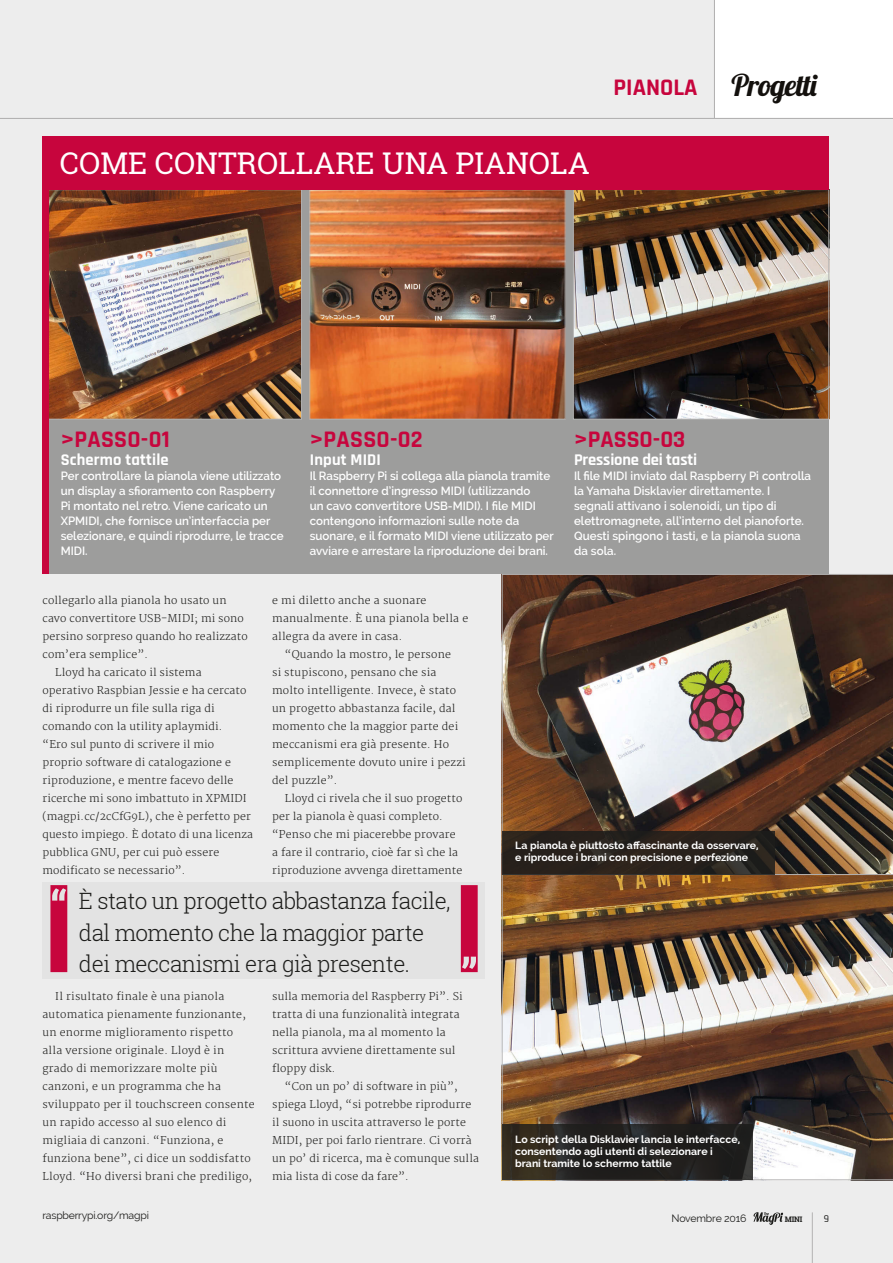
<style>
.page{position:relative;width:893px;height:1263px;background:#ededed}
.page>*{position:absolute;margin:0;border:0;box-sizing:border-box;transform-origin:0 0}
.t1{font:30px "Roboto Slab";color:#fff}
.t2{font:30px "Lobster 1.4";letter-spacing:-.025em;color:#13100d}
.t3{font:700 24px "Rajdhani";color:#c7053d}
.t4{font:300 22.5px/31.5px "Roboto Slab";letter-spacing:-.025em;color:#1d1d1b}
.t5{font:700 16.5px "Rajdhani";letter-spacing:.01em;color:#fff}
.t6{font:700 16.5px "Rajdhani";letter-spacing:-.01em;color:#fff}
.t7{font:600 12px/15px "Raleway";color:#fff;scale:.96 1}
.t8{font:300 10.5px/18px "Merriweather";letter-spacing:.015em;color:#1d1d1b}
.t9{font:700 10.5px/12px "Raleway";color:#fff}
.t10{font:10.5px "Raleway";letter-spacing:-.02em;color:#1d1d1b}
.t11{font:500 10.5px "Rajdhani";color:#1d1d1b}
.t12{font:700 7.65px "Roboto Slab";color:#1d1d1b}
</style>
<div class="page">
<div style="left:714px;top:0;width:179px;height:118px;background:#fff"></div>
<hr style="left:812px;top:1213px;width:1px;height:50px;background:#b3b2b2">
<svg style="left:753px;top:1212px;width:30px;height:13px"></svg>
<hr style="left:0;top:118px;width:893px;height:1px;background:#b3b2b2">
<hr style="left:714px;top:0;width:1px;height:118px;background:#b3b2b2">
<div style="left:43px;top:177px;width:786px;height:397px;background:#9d9d9c"></div>
<img style="left:49px;top:191px;width:251px;height:226px">
<div style="left:46px;top:189px;width:256px;height:230px;border:1px solid #b3b2b2"></div>
<img style="left:311px;top:191px;width:253px;height:226px">
<div style="left:309px;top:189px;width:257px;height:230px;border:1px solid #b3b2b2"></div>
<img style="left:575px;top:191px;width:252px;height:226px">
<div style="left:573px;top:189px;width:256px;height:230px;border:1px solid #b3b2b2"></div>
<div style="left:43px;top:177px;width:6px;height:397px;background:#c7053d"></div>
<div style="left:43px;top:136px;width:786px;height:53px;background:#c7053d"></div>
<div style="left:43px;top:882px;width:442px;height:97px;background:#e3e3e3"></div>
<svg style="left:50px;top:885px;width:17px;height:87px"></svg>
<svg style="left:461px;top:885px;width:17px;height:87px"></svg>
<img style="left:502px;top:574px;width:391px;height:300px">
<img style="left:502px;top:874px;width:391px;height:306px">
<svg style="left:503px;top:831px;width:272px;height:43px;background:#28221c"></svg>
<svg style="left:503px;top:1124px;width:250px;height:55px;background:#25231f"></svg>
<h1 class="t1" style="left:60px;top:143px;width:531px">COME CONTROLLARE UNA PIANOLA</h1>
<h2 class="t3" style="left:614px;top:73px;width:85px">PIANOLA</h2>
<h1 class="t2" style="left:731px;top:66px;width:87px">Progetti</h1>
<h2 class="t3" style="left:61px;top:425px;width:111px">&gt;PASSO-01</h2>
<h3 class="t5" style="left:61px;top:450px;width:110px">Schermo tattile</h3>
<p class="t7" style="left:61px;top:469px;width:234px">Per controllare la pianola viene utilizzato un display a sfioramento con Raspberry Pi montato nel retro. Viene caricato un XPMIDI, che fornisce un’interfaccia per selezionare, e quindi riprodurre, le tracce MIDI.</p>
<h2 class="t3" style="left:310px;top:425px;width:114px">&gt;PASSO-02</h2>
<h3 class="t5" style="left:310px;top:450px;width:73px">Input MIDI</h3>
<p class="t7" style="left:310px;top:469px;width:256px">Il Raspberry Pi si collega alla pianola tramite il connettore d’ingresso MIDI (utilizzando<br>un cavo convertitore USB-MIDI). I file MIDI contengono informazioni sulle note da suonare, e il formato MIDI viene utilizzato per avviare e arrestare la riproduzione dei brani.</p>
<h2 class="t3" style="left:574px;top:425px;width:113px">&gt;PASSO-03</h2>
<h3 class="t6" style="left:574px;top:450px;width:125px">Pressione dei tasti</h3>
<p class="t7" style="left:574px;top:469px;width:248px">Il file MIDI inviato dal Raspberry Pi controlla la Yamaha Disklavier direttamente. I segnali attivano i solenoidi, un tipo di elettromagnete, all’interno del pianoforte.<br>Questi spingono i tasti, e la pianola suona da sola.</p>
<p class="t8" style="left:43px;top:592px;width:186px">collegarlo alla pianola ho usato un</p>
<p class="t8" style="left:43px;top:610px;width:203px">cavo convertitore USB-MIDI; mi sono</p>
<p class="t8" style="left:43px;top:628px;width:207px">persino sorpreso quando ho realizzato</p>
<p class="t8" style="left:43px;top:646px;width:107px">com’era semplice”.</p>
<p class="t8" style="left:55px;top:664px;width:148px">Lloyd ha caricato il sistema</p>
<p class="t8" style="left:43px;top:682px;width:206px">operativo Raspbian Jessie e ha cercato</p>
<p class="t8" style="left:43px;top:700px;width:174px">di riprodurre un file sulla riga di</p>
<p class="t8" style="left:43px;top:718px;width:181px">comando con la utility aplaymidi.</p>
<p class="t8" style="left:43px;top:736px;width:173px">“Ero sul punto di scrivere il mio</p>
<p class="t8" style="left:43px;top:754px;width:190px">proprio software di catalogazione e</p>
<p class="t8" style="left:43px;top:772px;width:192px">riproduzione, e mentre facevo delle</p>
<p class="t8" style="left:43px;top:790px;width:206px">ricerche mi sono imbattuto in XPMIDI</p>
<p class="t8" style="left:43px;top:808px;width:210px">(magpi.cc/2cCfG9L), che è perfetto per</p>
<p class="t8" style="left:43px;top:826px;width:212px">questo impiego. È dotato di una licenza</p>
<p class="t8" style="left:43px;top:844px;width:178px">pubblica GNU, per cui può essere</p>
<p class="t8" style="left:43px;top:862px;width:144px">modificato se necessario”.</p>
<p class="t8" style="left:272px;top:592px;width:156px">e mi diletto anche a suonare</p>
<p class="t8" style="left:272px;top:610px;width:198px">manualmente. È una pianola bella e</p>
<p class="t8" style="left:272px;top:628px;width:132px">allegra da avere in casa.</p>
<p class="t8" style="left:285px;top:646px;width:168px">“Quando la mostro, le persone</p>
<p class="t8" style="left:272px;top:664px;width:166px">si stupiscono, pensano che sia</p>
<p class="t8" style="left:272px;top:682px;width:185px">molto intelligente. Invece, è stato</p>
<p class="t8" style="left:272px;top:700px;width:185px">un progetto abbastanza facile, dal</p>
<p class="t8" style="left:272px;top:718px;width:188px">momento che la maggior parte dei</p>
<p class="t8" style="left:272px;top:736px;width:179px">meccanismi era già presente. Ho</p>
<p class="t8" style="left:272px;top:754px;width:195px">semplicemente dovuto unire i pezzi</p>
<p class="t8" style="left:272px;top:772px;width:67px">del puzzle”.</p>
<p class="t8" style="left:285px;top:790px;width:179px">Lloyd ci rivela che il suo progetto</p>
<p class="t8" style="left:272px;top:808px;width:172px">per la pianola è quasi completo.</p>
<p class="t8" style="left:272px;top:826px;width:185px">“Penso che mi piacerebbe provare</p>
<p class="t8" style="left:272px;top:844px;width:187px">a fare il contrario, cioè far sì che la</p>
<p class="t8" style="left:272px;top:862px;width:192px">riproduzione avvenga direttamente</p>
<h3 class="t4" style="left:79px;top:885px;width:373px">È stato un progetto abbastanza facile, dal momento che la maggior parte dei meccanismi era già presente.</h3>
<p class="t8" style="left:43px;top:988px;width:214px;text-indent:13px">Il risultato finale è una pianola automatica pienamente funzionante, un enorme miglioramento rispetto alla versione originale. Lloyd è in grado di memorizzare molte più canzoni, e un programma che ha sviluppato per il touchscreen consente un rapido accesso al suo elenco di migliaia di canzoni. “Funziona, e funziona bene”, ci dice un soddisfatto Lloyd. “Ho diversi brani che prediligo,</p>
<p class="t8" style="left:272px;top:988px;width:192px">sulla memoria del Raspberry Pi”. Si tratta di una funzionalità integrata nella pianola, ma al momento la scrittura avviene direttamente sul floppy disk.</p>
<p class="t8" style="left:272px;top:1078px;width:208px;text-indent:13px">“Con un po’ di software in più”, spiega Lloyd, “si potrebbe riprodurre il suono in uscita attraverso le porte MIDI, per poi farlo rientrare. Ci vorrà un po’ di ricerca, ma è comunque sulla mia lista di cose da fare”.</p>
<p class="t9" style="left:515px;top:840px;width:245px">La pianola è piuttosto affascinante da osservare, e riproduce i brani con precisione e perfezione</p>
<p class="t9" style="left:515px;top:1133px;width:226px">Lo script della Disklavier lancia le interfacce, consentendo agli utenti di selezionare i brani tramite lo schermo tattile</p>
<p class="t10" style="left:43px;top:1210px;width:108px">raspberrypi.org/magpi</p>
<p class="t10" style="left:671px;top:1212px;width:76px">Novembre 2016</p>
<p class="t12" style="left:785px;top:1214px;width:19px">MINI</p>
<p class="t11" style="left:824px;top:1212px;width:7px">9</p>
</div>
